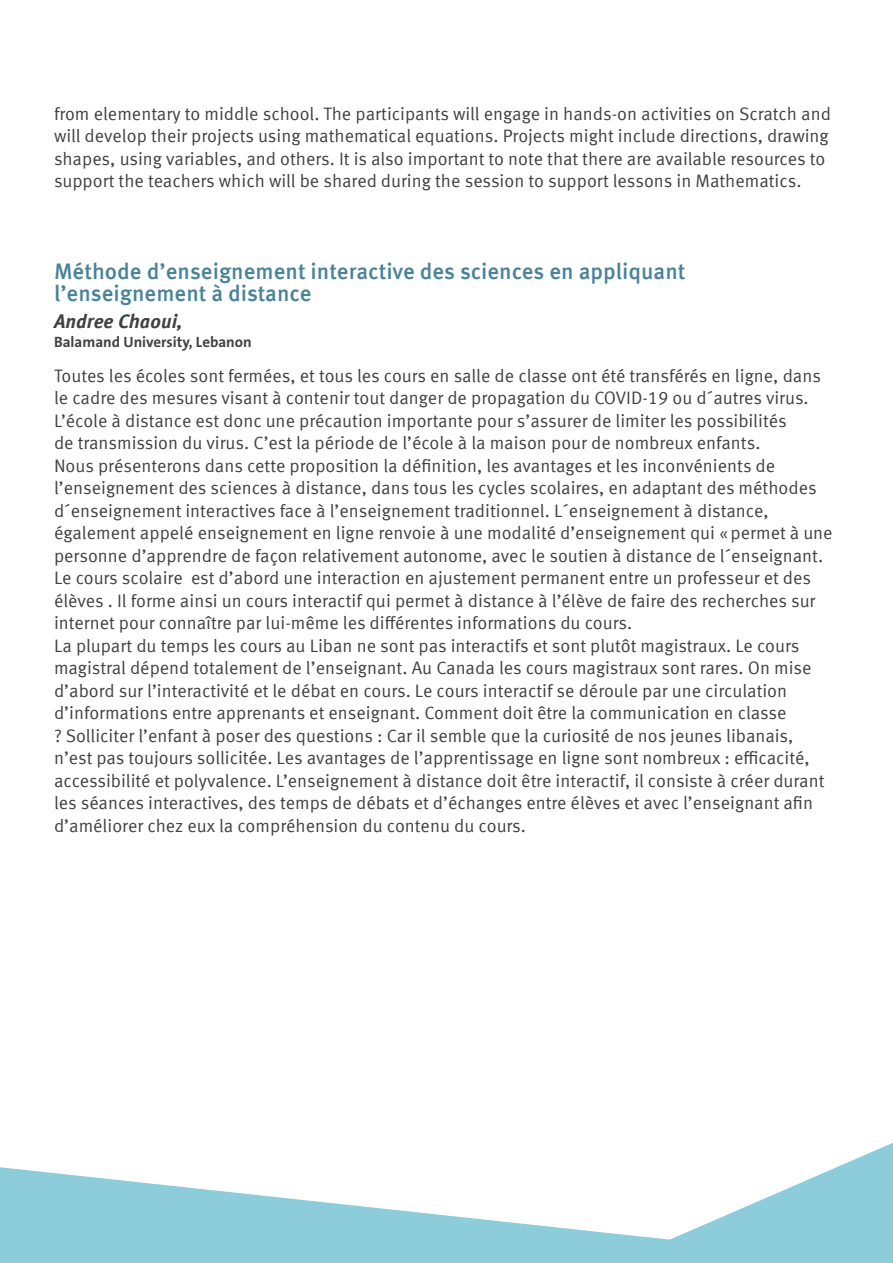
<style>
.page{position:relative;width:893px;height:1263px;background:#fff}
.page>*{position:absolute;margin:0;border:0;box-sizing:border-box;transform-origin:0 0}
.t1{font:500 22.5px/22.5px "Meta Offc Pro";color:#498399}
.t2{font:italic 700 19.5px "Meta Offc Pro";color:#414042}
.t3{font:18px/22.5px "Meta Offc Pro Norm";color:#414042}
.t4{font:700 15px "The Sans Arabic";color:#414042}
</style>
<div class="page">
<svg style="left:0;top:1143px;width:893px;height:120px;fill:#8dccdb"></svg>
<p class="t3" style="left:54px;top:101px;width:779px">from elementary to middle school. The participants will engage in hands-on activities on Scratch and will develop their projects using mathematical equations. Projects might include directions, drawing shapes, using variables, and others isIt. also important to note that there are available resources to support the teachers which will be shared during the session to support lessons in Mathematics.</p>
<p class="t1" style="left:54px;top:258px;width:633px">Méthode ’d enseignement interactive des sciences en appliquant ’l enseignement à distance</p>
<p class="t2" style="left:54px;top:306px;width:130px">Andree Chaoui,</p>
<p class="t4" style="left:54px;top:333px;width:199px">Balamand University, Lebanon</p>
<p class="t3" style="left:54px;top:363px;width:768px">Toutes les écoles sont fermées, et tous les cours en salle de classe ont été transférés en ligne, dans</p>
<p class="t3" style="left:54px;top:386px;width:756px">le cadre des mesures visant à contenir tout danger de propagation du COVID-19 ou ´d autres virus.</p>
<p class="t3" style="left:54px;top:408px;width:734px">’L école à distance est donc une précaution importante pour ’s assurer de limiter les possibilités</p>
<p class="t3" style="left:54px;top:431px;width:708px">de transmission du virus ’C. est la période de ’l école laà maison pour de nombreux enfants.</p>
<p class="t3" style="left:54px;top:453px;width:723px">Nous présenterons dans cette proposition la définition, les avantages et les inconvénients de</p>
<p class="t3" style="left:54px;top:476px;width:764px">’l enseignement des sciences à distance, dans tous les cycles scolaires, en adaptant des méthodes</p>
<p class="t3" style="left:54px;top:498px;width:716px">´d enseignement interactives face ’là enseignement traditionnel ´L. enseignement à distance,</p>
<p class="t3" style="left:54px;top:521px;width:780px">également appelé enseignement en ligne renvoie à une modalité ’d enseignement qui «permet à une</p>
<p class="t3" style="left:54px;top:543px;width:771px">personne ’d apprendre de façon relativement autonome, avec le soutien à distance de ´l enseignant.</p>
<p class="t3" style="left:191px;top:566px;width:622px">est ’d abord une interaction en ajustement permanent entre un professeur et des</p>
<p class="t3" style="left:54px;top:566px;width:772px">Le cours scolaire<br>élèves Il. forme ainsi un cours interactif qui permet à distance ’là élève de faire des recherches sur internet pour connaître par lui-même les différentes informations du cours.<br>La plupart du temps les cours au Liban ne sont pas interactifs et sont plutôt magistraux. Le cours magistral dépend totalement de ’l enseignant. Au Canada les cours magistraux sont rares. On mise<br>’d abord sur ’l interactivité et le débat en cours. Le cours interactif se déroule par une circulation<br>’d informations entre apprenants et enseignant. Comment doit être la communication en classe<br>? Solliciter ’l enfant à poser des questions : Car il semble que la curiosité de nos jeunes libanais,<br>’n est pas toujours sollicitée. Les avantages de ’l apprentissage en ligne sont nombreux : efficacité, accessibilité et polyvalence ’L. enseignement à distance doit être interactif il, consiste à créer durant les séances interactives, des temps de débats et ’d échanges entre élèves et avec ’l enseignant afin<br>’d améliorer chez eux la compréhension du contenu du cours.</p>
</div>
